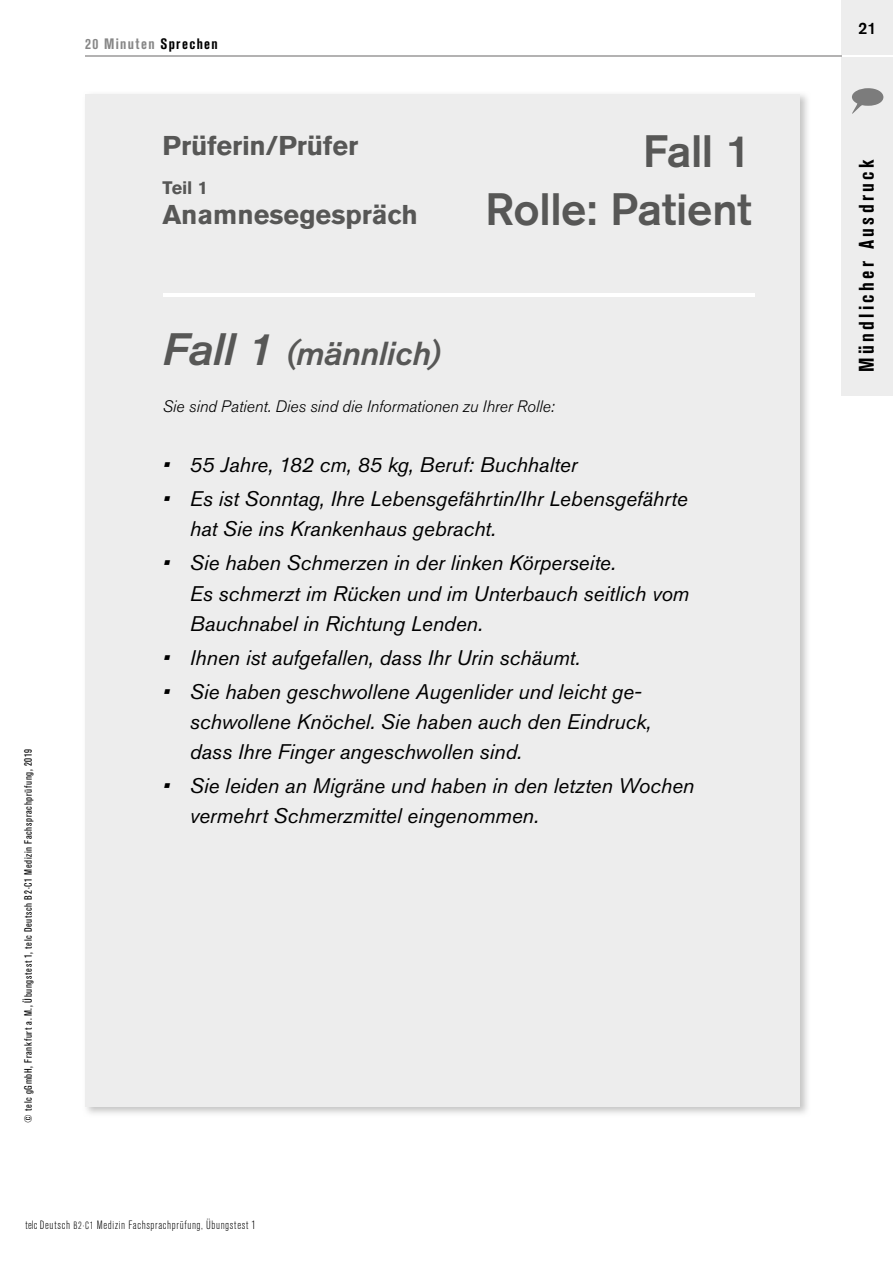
<style>
.page{position:relative;width:893px;height:1263px;background:#fff}
.page>*{position:absolute;margin:0;border:0;box-sizing:border-box;transform-origin:0 0}
.t1{font:500 45px/58.5px "Akzidenz Grotesk Pro";letter-spacing:-.005em;color:#575756;text-align:right}
.t2{font:italic 500 33px "Akzidenz Grotesk Pro";letter-spacing:-.005em;color:#575756}
.t3{font:700 27px "Akzidenz Grotesk Pro";color:#575756}
.t4{font:italic 21px/30px "Akzidenz Grotesk Pro";letter-spacing:-.005em;color:#000}
.t5{font:700 condensed 21px "Akzidenz Grotesk Pro";letter-spacing:.16em;color:#000}
.t6{font:700 18px "Akzidenz Grotesk Pro";color:#575756}
.t7{font:italic 300 16.5px "Akzidenz Grotesk Pro";color:#000}
.t8{font:500 16.5px "Akzidenz Grotesk Pro";color:#000}
.t9{font:700 condensed 15px "Akzidenz Grotesk Pro";letter-spacing:.09em;color:#878787}
.t10{font:300 condensed 12px "Akzidenz Grotesk Pro";letter-spacing:.055em;color:#000}
.t11{font:condensed 10.5px "Akzidenz Grotesk Pro";letter-spacing:.06em;color:#000}
.s1{color:#000}
.s2{font-size:45px}
.s3{font-size:10.5px}
</style>
<div class="page">
<div style="left:842px;top:0;width:51px;height:395px;background:#ededed"></div>
<svg style="left:852px;top:88px;width:31px;height:26px"></svg>
<hr style="left:85px;top:55px;width:758px;height:2px;background:#b3b2b2">
<hr style="left:842px;top:55px;width:51px;height:2px;background:#fff">
<img style="left:799px;top:94px;width:9px;height:715px">
<img style="left:85px;top:809px;width:723px;height:305px">
<div style="left:85px;top:94px;width:714px;height:1012px;background:#ededed"></div>
<hr style="left:164px;top:293px;width:591px;height:3px;background:#fff">
<p class="t9" style="left:85px;top:34px;width:134px">20 Minuten <span class="s1">Sprechen</span></p>
<p class="t3" style="left:163px;top:128px;width:197px">Prüferin/Prüfer</p>
<p class="t6" style="left:163px;top:176px;width:47px">Teil 1</p>
<p class="t3" style="left:163px;top:197px;width:257px">Anamnesegespräch</p>
<h1 class="t1" style="left:485px;top:121px;width:268px">Fall 1<br>Rolle: Patient</h1>
<p class="t11" style="left:21px;top:1122px;width:375px;rotate:-90deg">© telc gGmbH, Frankfurt a. M., Übungstest 1, telc Deutsch B2·C1 Medizin Fachsprachprüfung, 2019</p>
<h2 class="t2" style="left:163px;top:332px;width:279px"><span class="s2">Fall 1</span> (männlich)</h2>
<p class="t7" style="left:163px;top:395px;width:393px">Sie sind Patient. Dies sind die Informationen zu Ihrer Rolle:</p>
<p class="t4" style="left:163px;top:449px;width:416px">• 55 Jahre, 182 cm, 85 kg, Beruf: Buchhalter</p>
<p class="t4" style="left:190px;top:483px;width:499px;text-indent:-27px">• Es ist Sonntag, Ihre Lebensgefährtin/Ihr Lebensgefährte hat Sie ins Krankenhaus gebracht.</p>
<p class="t4" style="left:190px;top:548px;width:501px;text-indent:-27px">• Sie haben Schmerzen in der linken Körperseite.<br>Es schmerzt im Rücken und im Unterbauch seitlich vom<br>Bauchnabel in Richtung Lenden.</p>
<p class="t4" style="left:163px;top:642px;width:419px">• Ihnen ist aufgefallen, dass Ihr Urin schäumt.</p>
<p class="t4" style="left:190px;top:676px;width:463px;text-indent:-27px">• Sie haben geschwollene Augenlider und leicht ge&shy;schwollene Knöchel. Sie haben auch den Eindruck, dass Ihre Finger angeschwollen sind.</p>
<p class="t4" style="left:190px;top:770px;width:506px;text-indent:-27px">• Sie leiden an Migräne und haben in den letzten Wochen vermehrt Schmerzmittel eingenommen.</p>
<p class="t10" style="left:26px;top:1217px;width:232px">telc Deutsch <span class="s3">B2·C1</span> Medizin Fachsprachprüfung, Übungstest 1</p>
<p class="t8" style="left:858px;top:18px;width:20px">21</p>
<p class="t5" style="left:853px;top:372px;width:214px;rotate:-90deg">Mündlicher Ausdruck</p>
</div>
